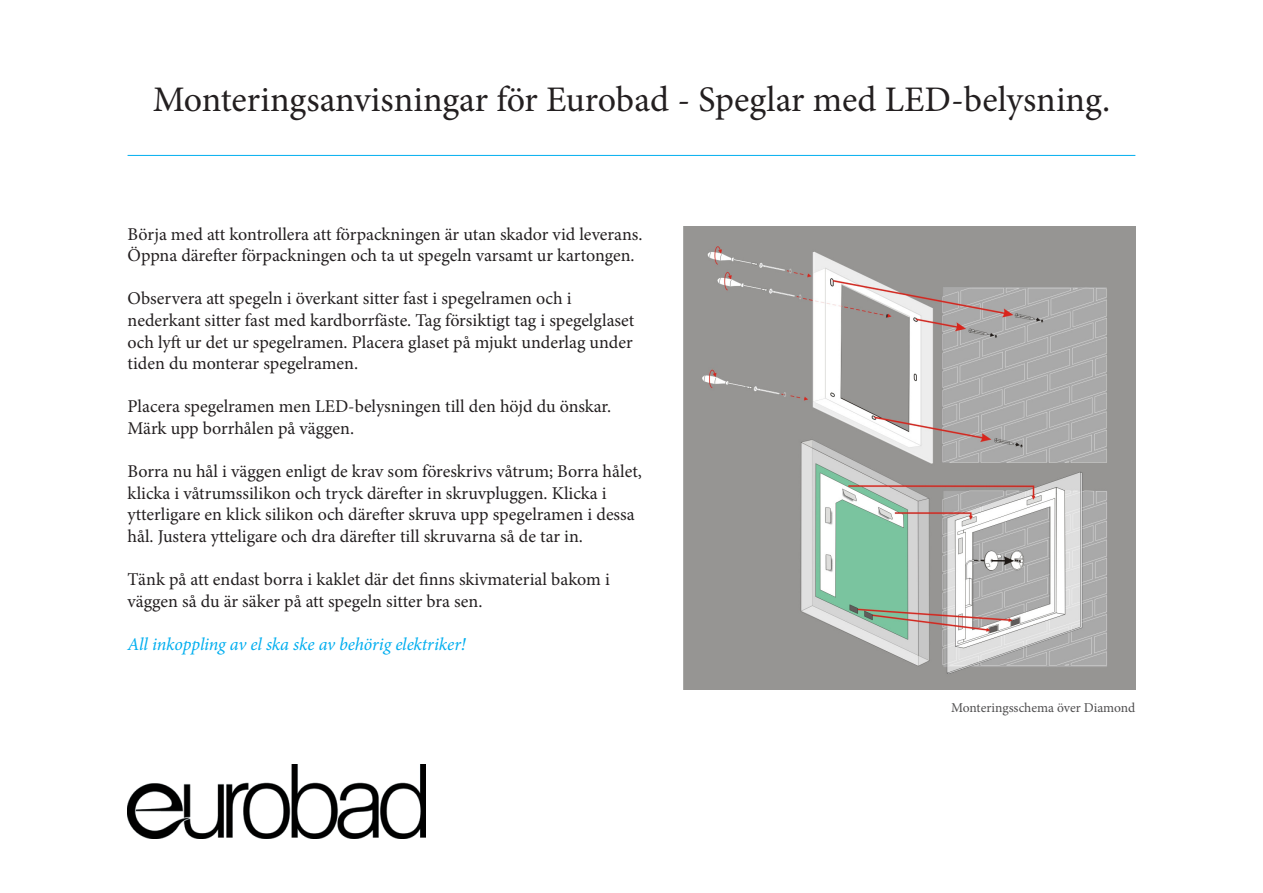
<style>
.page{position:relative;width:1263px;height:893px;background:#fff}
.page>*{position:absolute;margin:0;border:0;box-sizing:border-box;transform-origin:0 0}
.t1{font:36px "Minion Pro";color:#231f20}
.t2{font:18px/21.6px "Minion Pro";color:#231f20}
.t3{font:italic 18px "Minion Pro";letter-spacing:-.01em;color:#00aeef}
.t4{font:13.5px "Minion Pro";letter-spacing:-.005em;color:#4e4d4e}
</style>
<div class="page">
<img style="left:128px;top:764px;width:297px;height:74px">
<hr style="left:128px;top:155px;width:1007px;height:1px;background:#00aeef">
<img style="left:683px;top:226px;width:452px;height:463px">
<p class="t1" style="left:153px;top:76px;width:959px">Monteringsanvisningar för Eurobad - Speglar med LED-belysning.</p>
<p class="t2" style="left:128px;top:223px;width:516px">Börja med att kontrollera att förpackningen är utan skador vid leverans.<br>Öppna därefter förpackningen och ta ut spegeln varsamt ur kartongen.</p>
<p class="t2" style="left:128px;top:288px;width:508px">Observera att spegeln i överkant sitter fast i spegelramen och i nederkant sitter fast med kardborrfäste. Tag försiktigt tag i spegelglaset och lyft ur det ur spegelramen. Placera glaset på mjukt underlag under tiden du monterar spegelramen.</p>
<p class="t2" style="left:128px;top:396px;width:485px">Placera spegelramen men LED-belysningen till den höjd du önskar.<br>Märk upp borrhålen på väggen.</p>
<p class="t2" style="left:128px;top:461px;width:516px">Borra nu hål i väggen enligt de krav som föreskrivs våtrum; Borra hålet, klicka i våtrumssilikon och tryck därefter in skruvpluggen. Klicka i ytterligare en klick silikon och därefter skruva upp spegelramen i dessa hål. Justera ytteligare och dra därefter till skruvarna så de tar in.</p>
<p class="t2" style="left:128px;top:569px;width:484px">Tänk på att endast borra i kaklet där det finns skivmaterial bakom i väggen så du är säker på att spegeln sitter bra sen.</p>
<p class="t3" style="left:128px;top:632px;width:340px">All inkoppling av el ska ske av behörig elektriker!</p>
<p class="t4" style="left:951px;top:698px;width:186px">Monteringsschema över Diamond</p>
</div>
